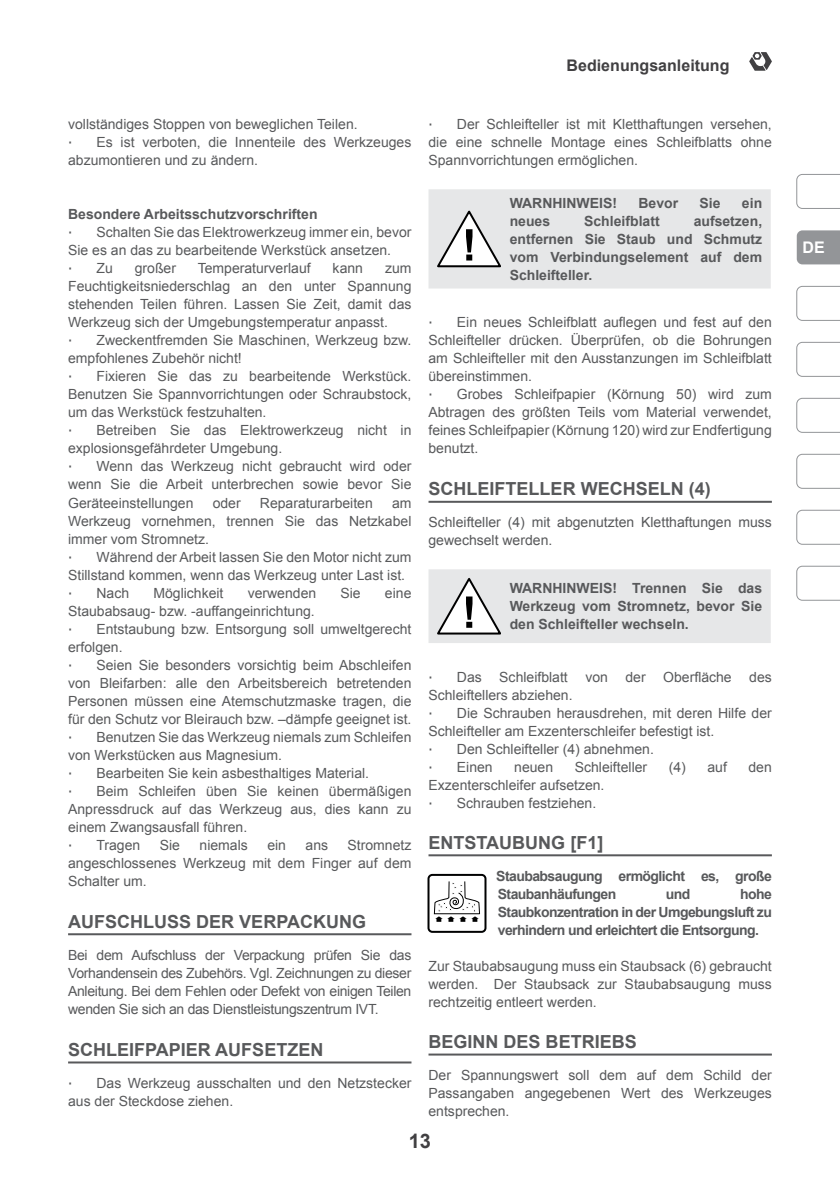
<style>
.page{position:relative;width:840px;height:1191px;background:#fff}
.page>*{position:absolute;margin:0;border:0;box-sizing:border-box;transform-origin:0 0}
.t1{font:700 20px "Arial";color:#414042}
.t2{font:700 18px "Arial";color:#58595b}
.t3{font:700 16px "Arial";color:#414042}
.t4{font:700 16px "Arial";color:#fff}
.t5{font:14px/18px "Arial";color:#58595b;text-align:justify}
.t6{font:700 14px/18px "Arial";color:#58595b;text-align:justify}
.t7{font:700 14px/18px "Arial";letter-spacing:-.04em;color:#58595b}
.t8{font:14px "Tahoma";color:#58595b}
</style>
<div class="page">
<svg style="left:749px;top:52px;width:22px;height:19px"></svg>
<svg style="left:796px;top:174px;width:43px;height:35px"></svg>
<svg style="left:796px;top:454px;width:43px;height:35px"></svg>
<svg style="left:796px;top:398px;width:43px;height:35px"></svg>
<svg style="left:796px;top:342px;width:43px;height:35px"></svg>
<svg style="left:796px;top:286px;width:43px;height:35px"></svg>
<svg style="left:796px;top:230px;width:43px;height:34px"></svg>
<svg style="left:796px;top:566px;width:43px;height:35px"></svg>
<svg style="left:796px;top:510px;width:43px;height:35px"></svg>
<hr style="left:68px;top:933px;width:343px;height:2px;background:#58595b">
<hr style="left:68px;top:1061px;width:343px;height:2px;background:#58595b">
<hr style="left:428px;top:501px;width:343px;height:2px;background:#58595b">
<hr style="left:428px;top:854px;width:343px;height:2px;background:#58595b">
<hr style="left:428px;top:1053px;width:343px;height:2px;background:#58595b">
<div style="left:428px;top:189px;width:342px;height:99px;background:#e6e7e8"></div>
<svg style="left:428px;top:569px;width:342px;height:74px"></svg>
<div style="left:427px;top:874px;width:59px;height:59px;border:2px solid #000101;border-radius:4px"></div>
<svg style="left:433px;top:881px;width:47px;height:52px"></svg>
<p class="t3" style="left:566px;top:55px;width:164px">Bedienungsanleitung</p>
<p class="t5" style="left:68px;top:115px;width:291px">vollständiges Stoppen von beweglichen Teilen.</p>
<p class="t8" style="left:68px;top:133px;width:6px">∙</p>
<p class="t5" style="left:68px;top:133px;width:344px;text-indent:28px">Es ist verboten, die Innenteile des Werkzeuges abzumontieren und zu ändern.</p>
<p class="t6" style="left:68px;top:206px;width:251px">Besondere Arbeitsschutzvorschriften</p>
<p class="t8" style="left:68px;top:223px;width:6px">∙</p>
<p class="t5" style="left:68px;top:223px;width:344px;text-indent:28px">Schalten Sie das Elektrowerkzeug immer ein, bevor<br>Sie es an das zu bearbeitende Werkstück ansetzen.</p>
<p class="t8" style="left:68px;top:259px;width:6px">∙</p>
<p class="t5" style="left:96px;top:259px;width:18px">Zu</p>
<p class="t5" style="left:135px;top:259px;width:43px">großer</p>
<p class="t5" style="left:198px;top:259px;width:114px">Temperaturverlauf</p>
<p class="t5" style="left:332px;top:259px;width:32px">kann</p>
<p class="t5" style="left:68px;top:259px;width:344px;text-indent:317px">zum Feuchtigkeitsniederschlag an den unter Spannung stehenden Teilen führen. Lassen Sie Zeit, damit das Werkzeug sich der Umgebungstemperatur anpasst.</p>
<p class="t8" style="left:68px;top:331px;width:6px">∙</p>
<p class="t5" style="left:68px;top:332px;width:344px;text-indent:28px">Zweckentfremden Sie Maschinen, Werkzeug bzw. empfohlenes Zubehör nicht!</p>
<p class="t8" style="left:68px;top:367px;width:6px">∙</p>
<p class="t5" style="left:68px;top:368px;width:344px;text-indent:28px">Fixieren Sie das zu bearbeitende Werkstück.<br>Benutzen Sie Spannvorrichtungen oder Schraubstock, um das Werkstück festzuhalten.</p>
<p class="t8" style="left:68px;top:421px;width:6px">∙</p>
<p class="t5" style="left:68px;top:422px;width:344px;text-indent:28px">Betreiben Sie das Elektrowerkzeug nicht in explosionsgefährdeter Umgebung.</p>
<p class="t8" style="left:68px;top:457px;width:6px">∙</p>
<p class="t5" style="left:68px;top:458px;width:344px;text-indent:28px">Wenn das Werkzeug nicht gebraucht wird oder wenn Sie die Arbeit unterbrechen sowie bevor Sie Geräteeinstellungen</p>
<p class="t5" style="left:212px;top:494px;width:30px">oder</p>
<p class="t5" style="left:260px;top:494px;width:114px">Reparaturarbeiten</p>
<p class="t5" style="left:68px;top:494px;width:344px;text-indent:324px">am Werkzeug vornehmen, trennen Sie das Netzkabel immer vom Stromnetz.</p>
<p class="t8" style="left:68px;top:547px;width:6px">∙</p>
<p class="t5" style="left:68px;top:548px;width:344px;text-indent:28px">Während der Arbeit lassen Sie den Motor nicht zum<br>Stillstand kommen, wenn das Werkzeug unter Last ist.</p>
<p class="t8" style="left:68px;top:583px;width:6px">∙</p>
<p class="t5" style="left:96px;top:584px;width:34px">Nach</p>
<p class="t5" style="left:153px;top:584px;width:72px">Möglichkeit</p>
<p class="t5" style="left:247px;top:584px;width:70px">verwenden</p>
<p class="t5" style="left:340px;top:584px;width:22px">Sie</p>
<p class="t5" style="left:385px;top:584px;width:28px">eine</p>
<p class="t5" style="left:68px;top:602px;width:248px">Staubabsaug- bzw. -auffangeinrichtung.</p>
<p class="t8" style="left:68px;top:619px;width:6px">∙</p>
<p class="t5" style="left:68px;top:620px;width:344px;text-indent:28px">Entstaubung bzw. Entsorgung soll umweltgerecht erfolgen.</p>
<p class="t8" style="left:68px;top:655px;width:6px">∙</p>
<p class="t5" style="left:68px;top:656px;width:344px;text-indent:28px">Seien Sie besonders vorsichtig beim Abschleifen von Bleifarben: alle den Arbeitsbereich betretenden Personen müssen eine Atemschutzmaske tragen, die für den Schutz vor Bleirauch bzw. –dämpfe geeignet ist.</p>
<p class="t8" style="left:68px;top:727px;width:6px">∙</p>
<p class="t5" style="left:68px;top:728px;width:344px;text-indent:28px">Benutzen Sie das Werkzeug niemals zum Schleifen von Werkstücken aus Magnesium.</p>
<p class="t8" style="left:68px;top:763px;width:6px">∙</p>
<p class="t5" style="left:96px;top:764px;width:274px">Bearbeiten Sie kein asbesthaltiges Material.</p>
<p class="t8" style="left:68px;top:781px;width:6px">∙</p>
<p class="t5" style="left:68px;top:782px;width:344px;text-indent:28px">Beim Schleifen üben Sie keinen übermäßigen Anpressdruck auf das Werkzeug aus, dies kann zu einem Zwangsausfall führen.</p>
<p class="t8" style="left:68px;top:835px;width:6px">∙</p>
<p class="t5" style="left:96px;top:836px;width:45px">Tragen</p>
<p class="t5" style="left:160px;top:836px;width:22px">Sie</p>
<p class="t5" style="left:199px;top:836px;width:50px">niemals</p>
<p class="t5" style="left:267px;top:836px;width:20px">ein</p>
<p class="t5" style="left:305px;top:836px;width:24px">ans</p>
<p class="t5" style="left:68px;top:836px;width:344px;text-indent:279px">Stromnetz angeschlossenes Werkzeug mit dem Finger auf dem Schalter um.</p>
<p class="t2" style="left:68px;top:909px;width:299px">AUFSCHLUSS DER VERPACKUNG</p>
<p class="t5" style="left:68px;top:946px;width:344px">Bei dem Aufschluss der Verpackung prüfen Sie das Vorhandensein des Zubehörs. Vgl. Zeichnungen zu dieser Anleitung. Bei dem Fehlen oder Defekt von einigen Teilen wenden Sie sich an das Dienstleistungszentrum IVT.</p>
<p class="t2" style="left:68px;top:1037px;width:257px">SCHLEIFPAPIER AUFSETZEN</p>
<p class="t8" style="left:68px;top:1073px;width:6px">∙</p>
<p class="t5" style="left:68px;top:1074px;width:344px;text-indent:28px">Das Werkzeug ausschalten und den Netzstecker aus der Steckdose ziehen.</p>
<p class="t5" style="left:428px;top:115px;width:344px;text-indent:28px">Der Schleifteller ist mit Kletthaftungen versehen, die eine schnelle Montage eines Schleifblatts ohne Spannvorrichtungen ermöglichen.</p>
<p class="t6" style="left:509px;top:194px;width:109px">WARNHINWEIS!</p>
<p class="t6" style="left:638px;top:194px;width:41px">Bevor</p>
<p class="t6" style="left:699px;top:194px;width:23px">Sie</p>
<p class="t6" style="left:741px;top:194px;width:22px">ein</p>
<p class="t6" style="left:509px;top:212px;width:42px">neues</p>
<p class="t6" style="left:584px;top:212px;width:77px">Schleifblatt</p>
<p class="t8" style="left:428px;top:115px;width:6px">∙</p>
<p class="t6" style="left:509px;top:212px;width:254px;text-indent:184px">aufsetzen, entfernen Sie Staub und Schmutz vom Verbindungselement auf dem Schleifteller.</p>
<p class="t5" style="left:428px;top:313px;width:344px;text-indent:28px">Ein neues Schleifblatt auflegen und fest auf den Schleifteller drücken. Überprüfen, ob die Bohrungen am Schleifteller mit den Ausstanzungen im Schleifblatt übereinstimmen.</p>
<p class="t8" style="left:428px;top:385px;width:6px">∙</p>
<p class="t8" style="left:428px;top:312px;width:6px">∙</p>
<p class="t5" style="left:428px;top:385px;width:344px;text-indent:28px">Grobes Schleifpapier (Körnung 50) wird zum Abtragen des größten Teils vom Material verwendet, feines Schleifpapier (Körnung 120) wird zur Endfertigung benutzt.</p>
<p class="t2" style="left:428px;top:477px;width:283px">SCHLEIFTELLER WECHSELN (4)</p>
<p class="t5" style="left:428px;top:513px;width:344px">Schleifteller (4) mit abgenutzten Kletthaftungen muss gewechselt werden.</p>
<p class="t6" style="left:509px;top:580px;width:254px">WARNHINWEIS! Trennen Sie das Werkzeug vom Stromnetz, bevor Sie den Schleifteller wechseln.</p>
<p class="t5" style="left:428px;top:668px;width:344px;text-indent:28px">Das Schleifblatt von der Oberfläche des<br>Schleiftellers abziehen.</p>
<p class="t8" style="left:428px;top:703px;width:6px">∙</p>
<p class="t8" style="left:428px;top:667px;width:6px">∙</p>
<p class="t5" style="left:428px;top:704px;width:344px;text-indent:28px">Die Schrauben herausdrehen, mit deren Hilfe der<br>Schleifteller am Exzenterschleifer befestigt ist.</p>
<p class="t8" style="left:428px;top:739px;width:6px">∙</p>
<p class="t5" style="left:456px;top:740px;width:198px">Den Schleifteller (4) abnehmen.</p>
<p class="t8" style="left:428px;top:757px;width:6px">∙</p>
<p class="t5" style="left:456px;top:758px;width:37px">Einen</p>
<p class="t5" style="left:514px;top:758px;width:40px">neuen</p>
<p class="t5" style="left:574px;top:758px;width:74px">Schleifteller</p>
<p class="t5" style="left:668px;top:758px;width:60px">(4) auf</p>
<p class="t5" style="left:748px;top:758px;width:25px">den</p>
<p class="t5" style="left:428px;top:776px;width:177px">Exzenterschleifer aufsetzen.</p>
<p class="t8" style="left:428px;top:793px;width:6px">∙</p>
<p class="t5" style="left:456px;top:794px;width:141px">Schrauben festziehen.</p>
<p class="t2" style="left:428px;top:830px;width:176px">ENTSTAUBUNG [F1]</p>
<p class="t7" style="left:496px;top:867px;width:277px">Staubabsaugung ermöglicht es, große<br>Staubanhäufungen</p>
<p class="t6" style="left:497px;top:885px;width:275px;text-indent:242px">hohe Staubkonzentration in der Umgebungsluft zu verhindern und erleichtert die Entsorgung.</p>
<p class="t5" style="left:428px;top:957px;width:344px">Zur Staubabsaugung muss ein Staubsack (6) gebraucht werden. Der Staubsack zur Staubabsaugung muss rechtzeitig entleert werden.</p>
<p class="t2" style="left:428px;top:1029px;width:210px">BEGINN DES BETRIEBS</p>
<p class="t5" style="left:428px;top:1066px;width:344px">Der Spannungswert soll dem auf dem Schild der Passangaben angegebenen Wert des Werkzeuges entsprechen.</p>
<p class="t6" style="left:665px;top:885px;width:26px">und</p>
<h1 class="t1" style="left:408px;top:1128px;width:24px">13</h1>
<p class="t4" style="left:802px;top:237px;width:24px">DE</p>
</div>
